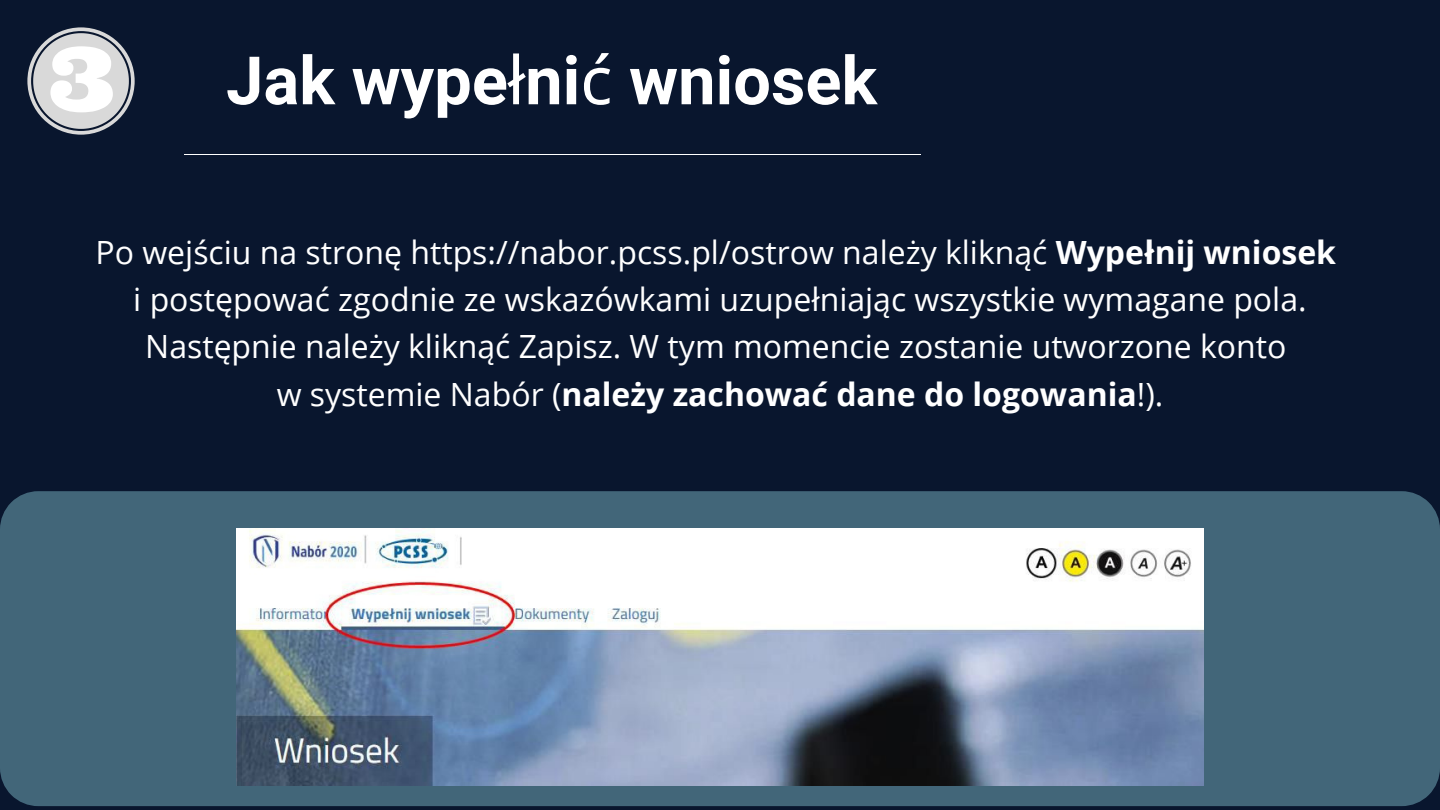
<style>
.page{position:relative;width:1440px;height:810px;background:#09162e}
.page>*{position:absolute;margin:0;border:0;box-sizing:border-box;transform-origin:0 0}
.t1{font:700 66.8px "Mardoto";color:#fff}
.t2{font:32px/47.2px "Open Sans";color:#fff;text-align:center}
.t3{font:700 32px "Open Sans";color:#fff}
.s1{font-family:"Noto Sans";font-weight:400}
.s2{font-weight:700}
.s3{font-weight:400}
</style>
<div class="page">
<div style="left:0;top:491px;width:1439px;height:315px;background:#426679"></div>
<hr style="left:185px;top:154px;width:736px;height:1px;background:#fff">
<svg style="left:27px;top:27px;width:108px;height:108px"></svg>
<img style="left:236px;top:529px;width:968px;height:256px">
<p class="t1" style="left:226px;top:42px;width:653px">Jak wype<span class="s1">ł</span>ni<span class="s1">ć</span> wniosek</p>
<p class="t2" style="left:96px;top:228px;width:1242px">Po wejściu na stronę https://nabor.pcss.pl/ostrow należy kliknąć <span class="s2">Wypełnij wniosek</span></p>
<p class="t2" style="left:133px;top:275px;width:1175px">i postępować zgodnie ze wskazówkami uzupełniając wszystkie wymagane pola.<br>Następnie należy kliknąć Zapisz. W tym momencie zostanie utworzone konto</p>
<p class="t3" style="left:277px;top:371px;width:888px"><span class="s3">w systemie Nabór (</span>należy zachować dane do logowania<span class="s3">!).</span></p>
</div>
